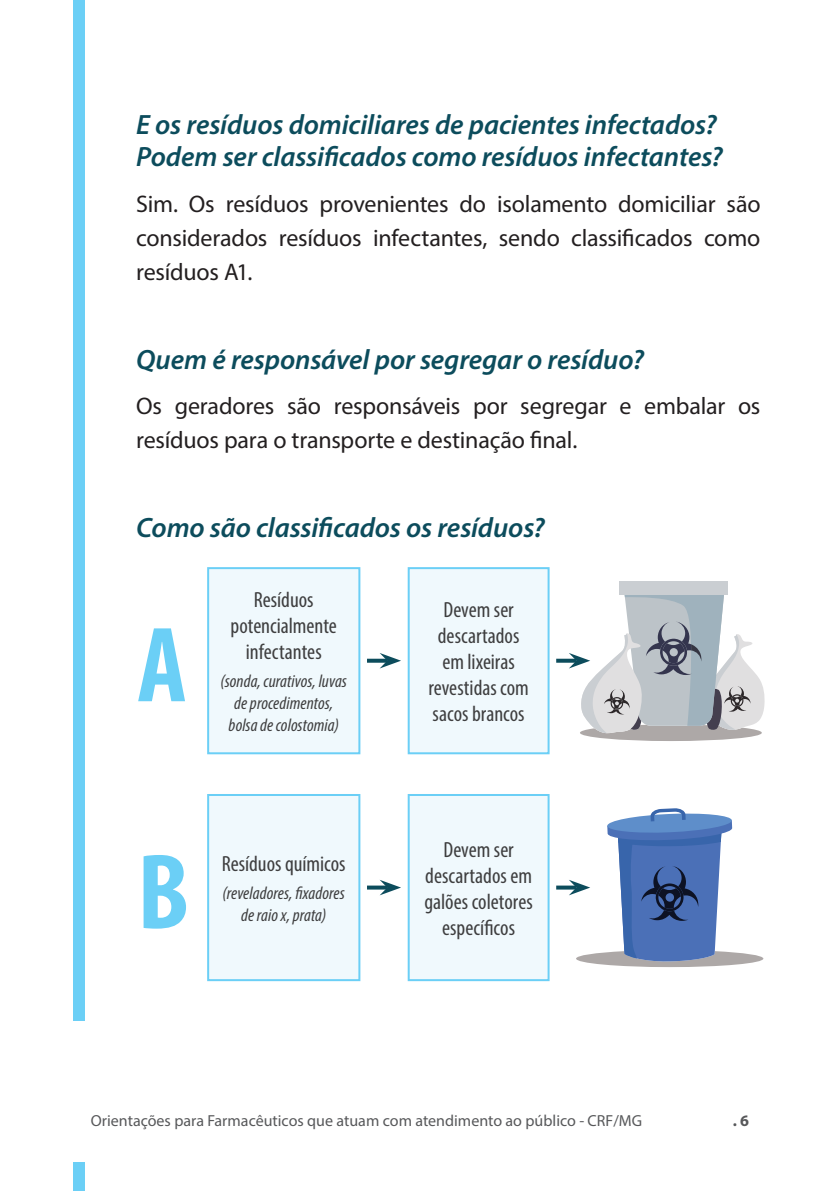
<style>
.page{position:relative;width:840px;height:1191px;background:#fff}
.page>*{position:absolute;margin:0;border:0;box-sizing:border-box;transform-origin:0 0}
.t1{font:700 condensed 108px/226.8px "Myriad Pro";color:#6bcff6}
.t2{font:italic 600 28px/32px "Myriad Pro";letter-spacing:-.005em;color:#0c4c5c}
.t3{font:24px/34px "Myriad Pro";letter-spacing:-.01em;color:#231f20;text-align:justify}
.t4{font:condensed 22px/26px "Myriad Pro";color:#3e3e3f;text-align:center}
.t5{font:italic condensed 18px/22px "Myriad Pro";letter-spacing:.005em;color:#3e3e3f;text-align:center}
.t6{font:16px "Myriad Pro";color:#57585a}
.t7{font:700 16px "Myriad Pro";color:#57585a}
</style>
<div class="page">
<div style="left:74px;top:0;width:11px;height:1020px;background:#6bcff6"></div>
<div style="left:74px;top:1162px;width:11px;height:29px;background:#6bcff6"></div>
<div style="left:619px;top:581px;width:108px;height:14px;background:#caced2"></div>
<svg style="left:367px;top:658px;width:12px;height:4px"></svg>
<svg style="left:379px;top:653px;width:22px;height:15px"></svg>
<svg style="left:367px;top:885px;width:12px;height:4px"></svg>
<svg style="left:379px;top:880px;width:22px;height:15px"></svg>
<svg style="left:556px;top:658px;width:12px;height:4px"></svg>
<svg style="left:568px;top:588px;width:196px;height:153px"></svg>
<svg style="left:556px;top:885px;width:12px;height:4px"></svg>
<svg style="left:568px;top:808px;width:195px;height:159px"></svg>
<div style="left:208px;top:568px;width:151px;height:185px;background:#f0f9fd"></div>
<div style="left:207px;top:567px;width:153px;height:187px;border:2px solid #6bcff6"></div>
<div style="left:208px;top:795px;width:151px;height:185px;background:#f0f9fd"></div>
<div style="left:207px;top:794px;width:153px;height:187px;border:2px solid #6bcff6"></div>
<div style="left:408px;top:568px;width:140px;height:185px;background:#f0f9fd"></div>
<div style="left:407px;top:567px;width:142px;height:187px;border:2px solid #6bcff6"></div>
<div style="left:408px;top:795px;width:140px;height:185px;background:#f0f9fd"></div>
<div style="left:407px;top:794px;width:142px;height:187px;border:2px solid #6bcff6"></div>
<p class="t2" style="left:136px;top:108px;width:588px">E os resíduos domiciliares de pacientes infectados?<br>Podem ser classificados como resíduos infectantes?</p>
<p class="t3" style="left:136px;top:186px;width:625px">Sim. Os resíduos provenientes do isolamento domiciliar são considerados resíduos infectantes, sendo classificados como resíduos A1.</p>
<p class="t2" style="left:136px;top:342px;width:509px">Quem é responsável por segregar o resíduo?</p>
<p class="t3" style="left:136px;top:388px;width:625px">Os geradores são responsáveis por segregar e embalar os resíduos para o transporte e destinação final.</p>
<p class="t2" style="left:136px;top:510px;width:410px">Como são classificados os resíduos?</p>
<h1 class="t1" style="left:137px;top:549px;width:54px">A<br>B</h1>
<p class="t4" style="left:230px;top:586px;width:108px">Resíduos potencialmente infectantes</p>
<p class="t5" style="left:220px;top:669px;width:128px">(sonda, curativos, luvas de procedimentos, bolsa de colostomia)</p>
<p class="t4" style="left:222px;top:850px;width:125px">Resíduos químicos</p>
<p class="t5" style="left:222px;top:881px;width:124px">(reveladores, fixadores de raio x, prata)</p>
<p class="t4" style="left:428px;top:596px;width:102px">Devem ser descartados em lixeiras revestidas com sacos brancos</p>
<p class="t4" style="left:424px;top:836px;width:110px">Devem ser descartados em galões coletores específicos</p>
<p class="t6" style="left:91px;top:1110px;width:552px">Orientações para Farmacêuticos que atuam com atendimento ao público - CRF/MG</p>
<p class="t7" style="left:732px;top:1110px;width:18px">. 6</p>
</div>
